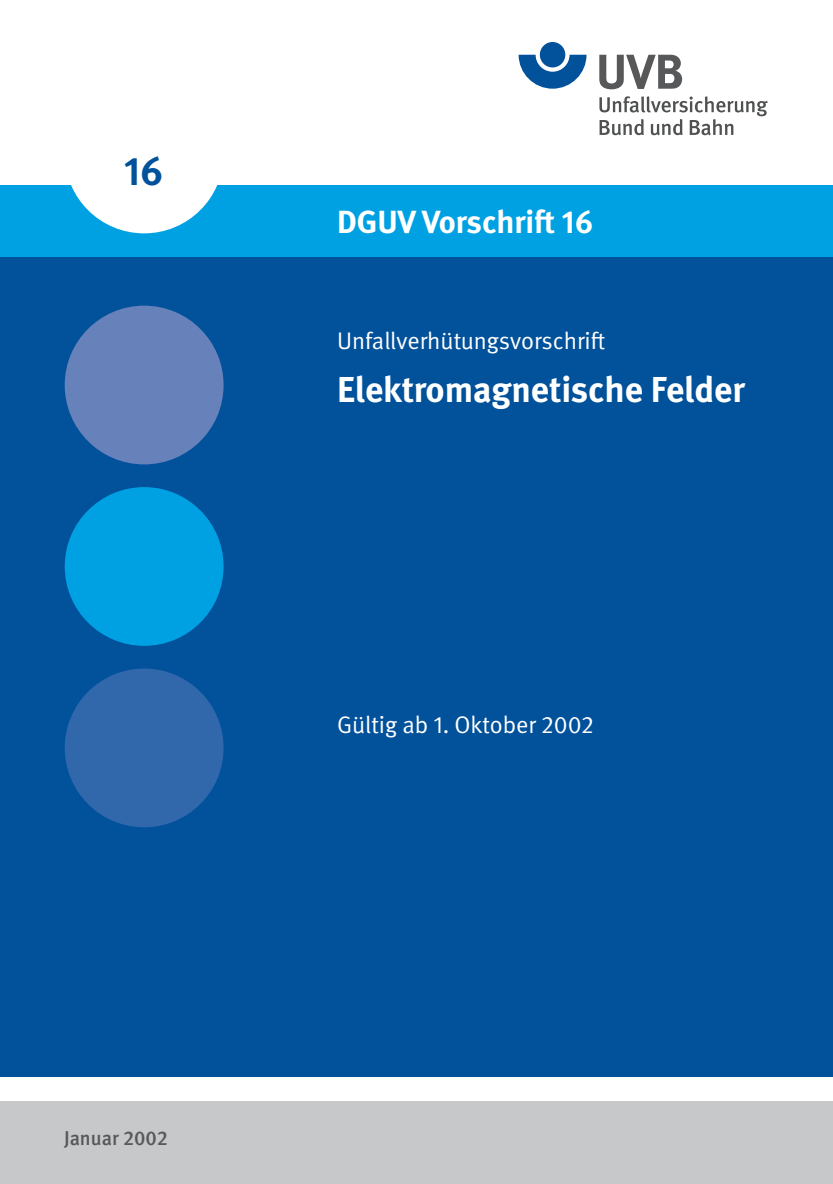
<style>
.page{position:relative;width:833px;height:1184px;background:#fff}
.page>*{position:absolute;margin:0;border:0;box-sizing:border-box;transform-origin:0 0}
.t1{font:700 40px "DGUV Meta";color:#01519b}
.t2{font:700 36px "DGUV Meta";color:#fff}
.t3{font:700 32px "DGUV Meta";color:#fff}
.t4{font:24px "DGUV Meta";color:#fff}
.t5{font:500 20px "DGUV Meta";color:#57585a}
</style>
<div class="page">
<div style="left:0;top:1101px;width:832px;height:83px;background:#c7c8ca"></div>
<div style="left:0;top:185px;width:832px;height:72px;background:#00a1e3"></div>
<div style="left:65px;top:75px;width:158px;height:158px;background:#fff;border-radius:50%"></div>
<div style="left:0;top:257px;width:832px;height:820px;background:#01519b"></div>
<div style="left:65px;top:487px;width:158px;height:159px;background:#00a1e3;border-radius:50%"></div>
<div style="left:65px;top:306px;width:158px;height:158px;background:#6781bb;border-radius:50%"></div>
<div style="left:65px;top:668px;width:158px;height:159px;background:#3068ab;border-radius:50%"></div>
<svg style="left:518px;top:55px;width:68px;height:34px"></svg>
<div style="left:539px;top:42px;width:26px;height:25px;background:#01519b;border-radius:50%"></div>
<svg style="left:599px;top:55px;width:83px;height:34px"></svg>
<svg style="left:599px;top:96px;width:168px;height:39px"></svg>
<h1 class="t1" style="left:124px;top:148px;width:40px">16</h1>
<p class="t5" style="left:64px;top:1126px;width:105px">Januar 2002</p>
<h3 class="t3" style="left:337px;top:203px;width:257px">DGUV Vorschrift 16</h3>
<p class="t4" style="left:337px;top:327px;width:270px">Unfallverhütungsvorschrift</p>
<h2 class="t2" style="left:337px;top:368px;width:409px">Elektromagnetische Felder</h2>
<p class="t4" style="left:337px;top:711px;width:258px">Gültig ab 1. Oktober 2002</p>
</div>
